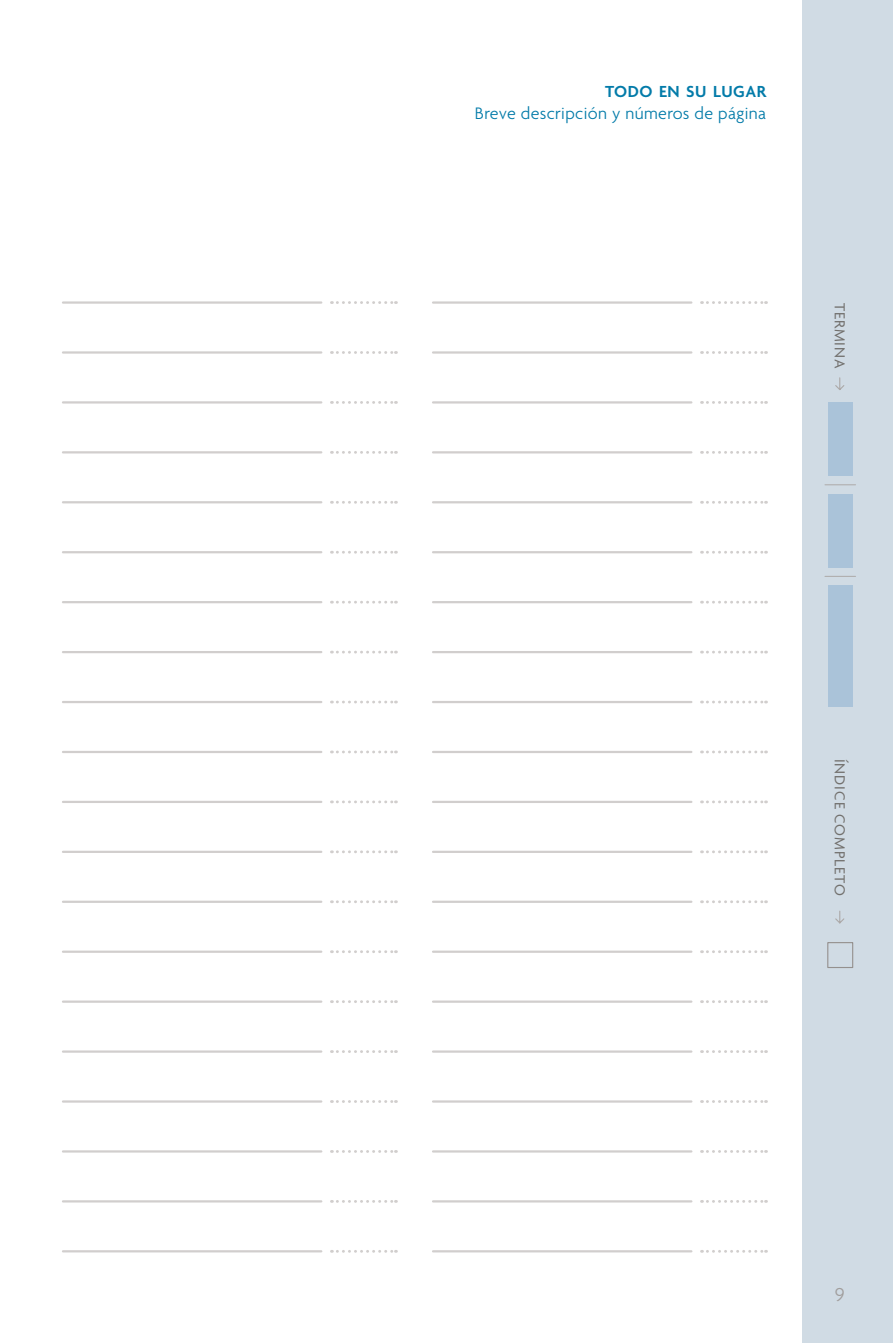
<style>
.page{position:relative;width:893px;height:1343px;background:#fff}
.page>*{position:absolute;margin:0;border:0;box-sizing:border-box;transform-origin:0 0}
.t1{font:300 20.25px "Agenda";color:#a09d9c}
.t2{font:300 18px "Agenda";letter-spacing:.02em;color:#037ba9}
.t3{font:600 17.32px "Agenda";letter-spacing:.03em;color:#037ba9}
.t4{font:15.75px "Agenda";letter-spacing:.06em;color:#72706d}
</style>
<div class="page">
<div style="left:802px;top:0;width:91px;height:1343px;background:#d0dbe4"></div>
<hr style="left:825px;top:576px;width:30px;height:1px;background:#aca9a8">
<hr style="left:825px;top:484px;width:30px;height:1px;background:#aca9a8">
<div style="left:828px;top:585px;width:24px;height:122px;background:#aac3d9"></div>
<div style="left:828px;top:494px;width:24px;height:73px;background:#aac3d9"></div>
<div style="left:828px;top:402px;width:24px;height:74px;background:#aac3d9"></div>
<svg style="left:835px;top:377px;width:10px;height:13px"></svg>
<svg style="left:835px;top:910px;width:9px;height:14px"></svg>
<div style="left:827px;top:942px;width:26px;height:26px;border:1px solid #94908e"></div>
<hr style="left:63px;top:301px;width:258px;height:3px;background:#d1cecd">
<svg style="left:331px;top:301px;width:65px;height:3px"></svg>
<hr style="left:433px;top:301px;width:258px;height:3px;background:#d1cecd">
<svg style="left:701px;top:301px;width:65px;height:3px"></svg>
<hr style="left:63px;top:501px;width:258px;height:2px;background:#d1cecd">
<svg style="left:331px;top:501px;width:65px;height:3px"></svg>
<hr style="left:433px;top:501px;width:258px;height:2px;background:#d1cecd">
<svg style="left:701px;top:501px;width:65px;height:3px"></svg>
<hr style="left:63px;top:701px;width:258px;height:2px;background:#d1cecd">
<svg style="left:331px;top:701px;width:65px;height:2px"></svg>
<hr style="left:433px;top:701px;width:258px;height:2px;background:#d1cecd">
<svg style="left:701px;top:701px;width:65px;height:2px"></svg>
<hr style="left:63px;top:900px;width:258px;height:3px;background:#d1cecd">
<svg style="left:331px;top:900px;width:65px;height:3px"></svg>
<hr style="left:433px;top:900px;width:258px;height:3px;background:#d1cecd">
<svg style="left:701px;top:900px;width:65px;height:3px"></svg>
<hr style="left:63px;top:1100px;width:258px;height:2px;background:#d1cecd">
<svg style="left:331px;top:1100px;width:65px;height:3px"></svg>
<hr style="left:433px;top:1100px;width:258px;height:2px;background:#d1cecd">
<svg style="left:701px;top:1100px;width:65px;height:3px"></svg>
<hr style="left:63px;top:401px;width:258px;height:2px;background:#d1cecd">
<svg style="left:331px;top:401px;width:65px;height:3px"></svg>
<hr style="left:433px;top:401px;width:258px;height:2px;background:#d1cecd">
<svg style="left:701px;top:401px;width:65px;height:3px"></svg>
<hr style="left:63px;top:601px;width:258px;height:2px;background:#d1cecd">
<svg style="left:331px;top:601px;width:65px;height:2px"></svg>
<hr style="left:433px;top:601px;width:258px;height:2px;background:#d1cecd">
<svg style="left:701px;top:601px;width:65px;height:2px"></svg>
<hr style="left:63px;top:801px;width:258px;height:2px;background:#d1cecd">
<svg style="left:331px;top:800px;width:65px;height:3px"></svg>
<hr style="left:433px;top:801px;width:258px;height:2px;background:#d1cecd">
<svg style="left:701px;top:800px;width:65px;height:3px"></svg>
<hr style="left:63px;top:1000px;width:258px;height:3px;background:#d1cecd">
<svg style="left:331px;top:1000px;width:65px;height:3px"></svg>
<hr style="left:433px;top:1000px;width:258px;height:3px;background:#d1cecd">
<svg style="left:701px;top:1000px;width:65px;height:3px"></svg>
<hr style="left:63px;top:1200px;width:258px;height:2px;background:#d1cecd">
<svg style="left:331px;top:1200px;width:65px;height:3px"></svg>
<hr style="left:433px;top:1200px;width:258px;height:2px;background:#d1cecd">
<svg style="left:701px;top:1200px;width:65px;height:3px"></svg>
<hr style="left:63px;top:351px;width:258px;height:3px;background:#d1cecd">
<svg style="left:331px;top:351px;width:65px;height:3px"></svg>
<hr style="left:433px;top:351px;width:258px;height:3px;background:#d1cecd">
<svg style="left:701px;top:351px;width:65px;height:3px"></svg>
<hr style="left:63px;top:551px;width:258px;height:2px;background:#d1cecd">
<svg style="left:331px;top:551px;width:65px;height:3px"></svg>
<hr style="left:433px;top:551px;width:258px;height:2px;background:#d1cecd">
<svg style="left:701px;top:551px;width:65px;height:3px"></svg>
<hr style="left:63px;top:751px;width:258px;height:2px;background:#d1cecd">
<svg style="left:331px;top:750px;width:65px;height:3px"></svg>
<hr style="left:433px;top:751px;width:258px;height:2px;background:#d1cecd">
<svg style="left:701px;top:750px;width:65px;height:3px"></svg>
<hr style="left:63px;top:950px;width:258px;height:3px;background:#d1cecd">
<svg style="left:331px;top:950px;width:65px;height:3px"></svg>
<hr style="left:433px;top:950px;width:258px;height:3px;background:#d1cecd">
<svg style="left:701px;top:950px;width:65px;height:3px"></svg>
<hr style="left:63px;top:1150px;width:258px;height:2px;background:#d1cecd">
<svg style="left:331px;top:1150px;width:65px;height:3px"></svg>
<hr style="left:433px;top:1150px;width:258px;height:2px;background:#d1cecd">
<svg style="left:701px;top:1150px;width:65px;height:3px"></svg>
<hr style="left:63px;top:451px;width:258px;height:2px;background:#d1cecd">
<svg style="left:331px;top:451px;width:65px;height:3px"></svg>
<hr style="left:433px;top:451px;width:258px;height:2px;background:#d1cecd">
<svg style="left:701px;top:451px;width:65px;height:3px"></svg>
<hr style="left:63px;top:651px;width:258px;height:2px;background:#d1cecd">
<svg style="left:331px;top:651px;width:65px;height:2px"></svg>
<hr style="left:433px;top:651px;width:258px;height:2px;background:#d1cecd">
<svg style="left:701px;top:651px;width:65px;height:2px"></svg>
<hr style="left:63px;top:851px;width:258px;height:2px;background:#d1cecd">
<svg style="left:331px;top:850px;width:65px;height:3px"></svg>
<hr style="left:433px;top:851px;width:258px;height:2px;background:#d1cecd">
<svg style="left:701px;top:850px;width:65px;height:3px"></svg>
<hr style="left:63px;top:1050px;width:258px;height:3px;background:#d1cecd">
<svg style="left:331px;top:1050px;width:65px;height:3px"></svg>
<hr style="left:433px;top:1050px;width:258px;height:3px;background:#d1cecd">
<svg style="left:701px;top:1050px;width:65px;height:3px"></svg>
<hr style="left:63px;top:1250px;width:258px;height:2px;background:#d1cecd">
<svg style="left:331px;top:1250px;width:65px;height:2px"></svg>
<hr style="left:433px;top:1250px;width:258px;height:2px;background:#d1cecd">
<svg style="left:701px;top:1250px;width:65px;height:2px"></svg>
<p class="t3" style="left:605px;top:82px;width:162px">TODO EN SU LUGAR</p>
<p class="t2" style="left:475px;top:104px;width:293px">Breve descripción y números de página</p>
<p class="t4" style="left:848px;top:303px;width:68px;rotate:90deg">TERMINA</p>
<p class="t4" style="left:848px;top:759px;width:138px;rotate:90deg">ÍNDICE COMPLETO</p>
<p class="t1" style="left:835px;top:1283px;width:11px">9</p>
</div>
